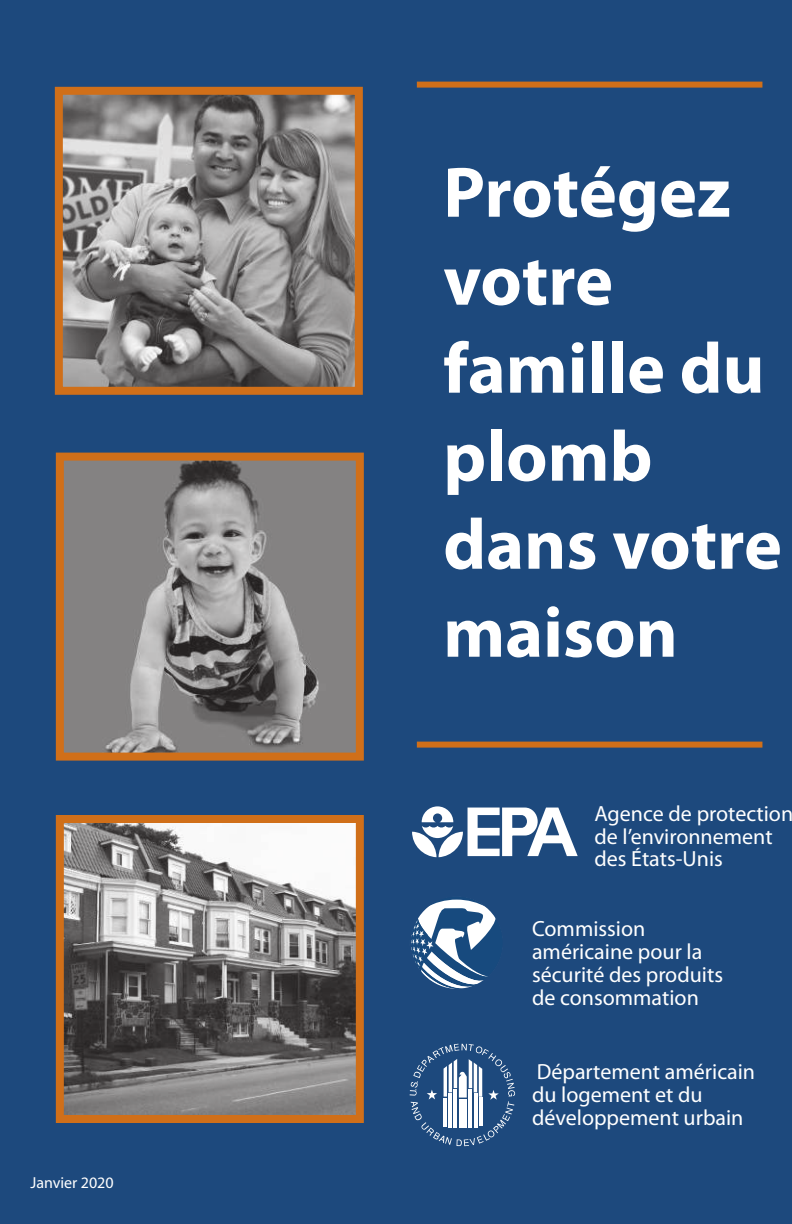
<style>
.page{position:relative;width:792px;height:1224px;background:#1d497d}
.page>*{position:absolute;margin:0;border:0;box-sizing:border-box;transform-origin:0 0}
.t1{font:700 72px/88px "Myriad Pro";color:#fff}
.t2{font:22px/23px "Myriad Pro";color:#fff}
.t3{font:16px "Myriad Pro";color:#fff}
</style>
<div class="page">
<div style="left:417px;top:82px;width:345px;height:6px;background:#d06f19"></div>
<div style="left:417px;top:742px;width:345px;height:6px;background:#d06f19"></div>
<img style="left:64px;top:96px;width:290px;height:290px">
<div style="left:55px;top:87px;width:308px;height:308px;border:8px solid #d06f19"></div>
<img style="left:65px;top:462px;width:290px;height:290px">
<div style="left:56px;top:453px;width:308px;height:308px;border:8px solid #d06f19"></div>
<img style="left:65px;top:824px;width:290px;height:290px">
<div style="left:56px;top:815px;width:308px;height:308px;border:8px solid #d06f19"></div>
<svg style="left:410px;top:1044px;width:105px;height:102px"></svg>
<svg style="left:412px;top:806px;width:166px;height:51px"></svg>
<svg style="left:412px;top:899px;width:84px;height:89px"></svg>
<div style="left:409px;top:895px;width:96px;height:96px;border:2px solid #1d497d;border-radius:50%"></div>
<p class="t3" style="left:30px;top:1175px;width:85px">Janvier 2020</p>
<h1 class="t1" style="left:443px;top:155px;width:340px">Protégez votre famille du plomb dans votre maison</h1>
<p class="t2" style="left:594px;top:802px;width:200px">Agence de protection de l’environnement des États-Unis</p>
<p class="t2" style="left:532px;top:918px;width:193px">Commission américaine pour la sécurité des produits de consommation</p>
<p class="t2" style="left:532px;top:1061px;width:225px">Département américain du logement et du développement urbain</p>
</div>
